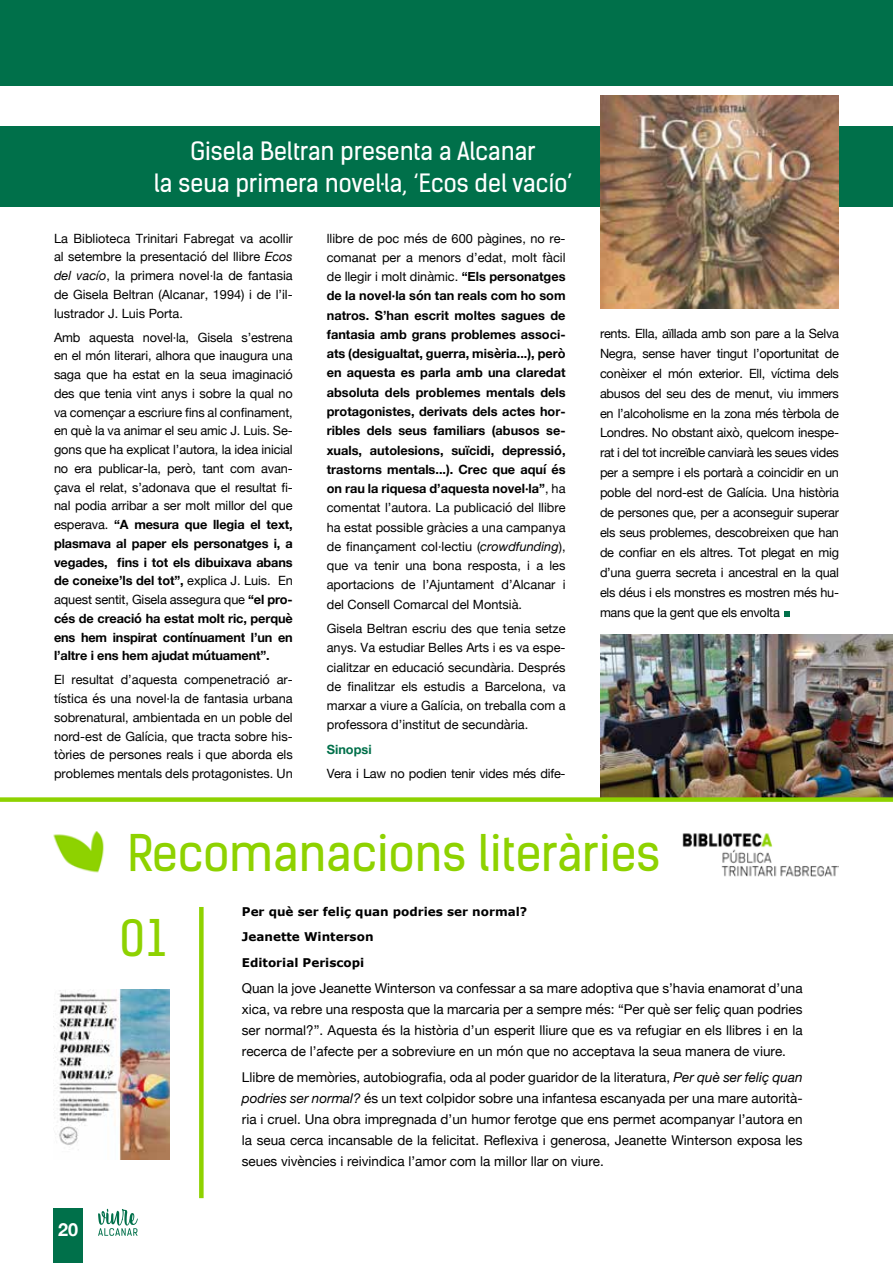
<style>
.page{position:relative;width:893px;height:1263px;background:#fff}
.page>*{position:absolute;margin:0;border:0;box-sizing:border-box;transform-origin:0 0}
.t1{font:52.5px "Helvetica Neue";color:#00704a}
.t2{font:48px/84.9px "Kelson Sans";color:#8ed200}
.t3{font:24px/31.5px "Kelson Sans";color:#fff;text-align:center}
.t4{font:700 18px "Helvetica Neue";color:#fff}
.t5{font:13.5px/21px "Helvetica Neue";color:#000;text-align:justify}
.t6{font:12.75px/18.8px "Helvetica Neue";color:#000;text-align:justify}
.t7{font:700 12.75px/19.2px "Helvetica Neue";color:#000;text-align:justify}
.t8{font:12.75px "Helvetica Neue";letter-spacing:-.02em;color:#000}
.t9{font:700 12.75px "Helvetica Neue";color:#00704a}
.t10{font:700 12px/24.6px "Verdana";color:#000}
.s1{font-style:italic}
.s2{font-weight:700}
.s3{font-weight:400}
.s4{font-weight:400;font-style:italic}
</style>
<div class="page">
<div style="left:0;top:0;width:893px;height:85px;background:#00704a"></div>
<img style="left:600px;top:634px;width:293px;height:163px">
<svg style="left:0;top:797px;width:893px;height:412px"></svg>
<svg style="left:98px;top:1209px;width:40px;height:27px"></svg>
<div style="left:53px;top:1209px;width:30px;height:54px;background:#00704a"></div>
<img style="left:50px;top:832px;width:87px;height:43px">
<img style="left:680px;top:829px;width:158px;height:50px">
<div style="left:199px;top:907px;width:5px;height:291px;background:#8ed200"></div>
<img style="left:53px;top:989px;width:117px;height:171px">
<div style="left:0;top:126px;width:893px;height:80px;background:#00704a"></div>
<img style="left:600px;top:96px;width:239px;height:213px">
<h3 class="t3" style="left:154px;top:136px;width:420px">Gisela Beltran presenta a Alcanar<br>la seua primera novel·la, ‘Ecos del vacío’</h3>
<p class="t6" style="left:54px;top:229px;width:240px">La Biblioteca Trinitari Fabregat va acollir al setembre la presentació del llibre <span class="s1">Ecos del vacío</span>, la primera novel·la de fantasia de Gisela Beltran (Alcanar, 1994) i de l’il· lustrador J. Luis Porta.</p>
<p class="t6" style="left:54px;top:328px;width:240px">Amb aquesta novel·la, Gisela s’estrena en el món literari, alhora que inaugura una saga que ha estat en la seua imaginació des que tenia vint anys i sobre la qual no va començar a escriure fins al confinament, en què la va animar el seu amic J. Luis. Se&shy;gons que ha explicat l’autora, la idea inicial no era publicar-la, però, tant com avan&shy;çava el relat, s’adonava que el resultat fi&shy;nal podia arribar a ser molt millor del que esperava. <span class="s2">“A mesura que llegia el text, plasmava al paper els personatges i, a vegades, fins i tot els dibuixava abans de coneixe’ls del tot”,</span> explica J. Luis. En aquest sentit, Gisela assegura que <span class="s2">“el pro&shy;cés de creació ha estat molt ric, perquè ens hem inspirat contínuament l’un en l’altre i ens hem ajudat mútuament”.</span></p>
<p class="t6" style="left:54px;top:671px;width:240px">El resultat d’aquesta compenetració ar&shy;tística és una novel·la de fantasia urbana sobrenatural, ambientada en un poble del nord-est de Galícia, que tracta sobre his&shy;tòries de persones reals i que aborda els problemes mentals dels protagonistes. Un</p>
<p class="t7" style="left:327px;top:229px;width:240px"><span class="s3">llibre de poc més de 600 pàgines, no re&shy;comanat per a menors d’edat, molt fàcil de llegir i molt dinàmic.</span> “Els personatges de la novel·la són tan reals com ho som natros. S’han escrit moltes sagues de fantasia amb grans problemes associ&shy;ats (desigualtat, guerra, misèria...), però en aquesta es parla amb una claredat absoluta dels problemes mentals dels protagonistes, derivats dels actes hor&shy;ribles dels seus familiars (abusos se&shy;xuals, autolesions, suïcidi, depressió, trastorns mentals...). Crec que aquí és on rau la riquesa d’aquesta novel·la”<span class="s3">, ha comentat l’autora. La publicació del llibre ha estat possible gràcies a una campanya de finançament col·lectiu (</span><span class="s4">crowdfunding</span><span class="s3">), que va tenir una bona resposta, i a les aportacions de l’Ajuntament d’Alcanar i del Consell Comarcal del Montsià.</span></p>
<p class="t6" style="left:327px;top:620px;width:240px;line-height:19.2px">Gisela Beltran escriu des que tenia setze anys. Va estudiar Belles Arts i es va espe&shy;cialitzar en educació secundària. Després de finalitzar els estudis a Barcelona, va marxar a viure a Galícia, on treballa com a professora d’institut de secundària.</p>
<p class="t9" style="left:327px;top:739px;width:46px">Sinopsi</p>
<p class="t8" style="left:327px;top:764px;width:240px">Vera i Law no podien tenir vides més dife-</p>
<p class="t6" style="left:600px;top:324px;width:240px;line-height:20px">rents. Ella, aïllada amb son pare a la Selva Negra, sense haver tingut l’oportunitat de conèixer el món exterior. Ell, víctima dels abusos del seu des de menut, viu immers en l’alcoholisme en la zona més tèrbola de Londres. No obstant això, quelcom inespe&shy;rat i del tot increïble canviarà les seues vides per a sempre i els portarà a coincidir en un poble del nord-est de Galícia. Una història de persones que, per a aconseguir superar els seus problemes, descobreixen que han de confiar en els altres. Tot plegat en mig d’una guerra secreta i ancestral en la qual els déus i els monstres es mostren més hu&shy;mans que la gent que els envolta</p>
<h1 class="t1" style="left:780px;top:560px;width:16px">.</h1>
<h3 class="t4" style="left:59px;top:1215px;width:22px">20</h3>
<h2 class="t2" style="left:120px;top:811px;width:542px">Recomanacions literàries<br>01</h2>
<p class="t10" style="left:242px;top:899px;width:287px">Per què ser feliç quan podries ser normal?<br>Jeanette Winterson</p>
<p class="t10" style="left:242px;top:950px;width:124px">Editorial Periscopi</p>
<p class="t5" style="left:242px;top:978px;width:562px">Quan la jove Jeanette Winterson va confessar a sa mare adoptiva que s’havia enamorat d’una xica, va rebre una resposta que la marcaria per a sempre més: “Per què ser feliç quan podries ser normal?”. Aquesta és la història d’un esperit lliure que es va refugiar en els llibres i en la recerca de l’afecte per a sobreviure en un món que no acceptava la seua manera de viure.</p>
<p class="t5" style="left:242px;top:1067px;width:562px">Llibre de memòries, autobiografia, oda al poder guaridor de la literatura, <span class="s1">Per què ser feliç quan podries ser normal?</span> és un text colpidor sobre una infantesa escanyada per una mare autorità&shy;ria i cruel. Una obra impregnada d’un humor ferotge que ens permet acompanyar l’autora en la seua cerca incansable de la felicitat. Reflexiva i generosa, Jeanette Winterson exposa les seues vivències i reivindica l’amor com la millor llar on viure.</p>
</div>
